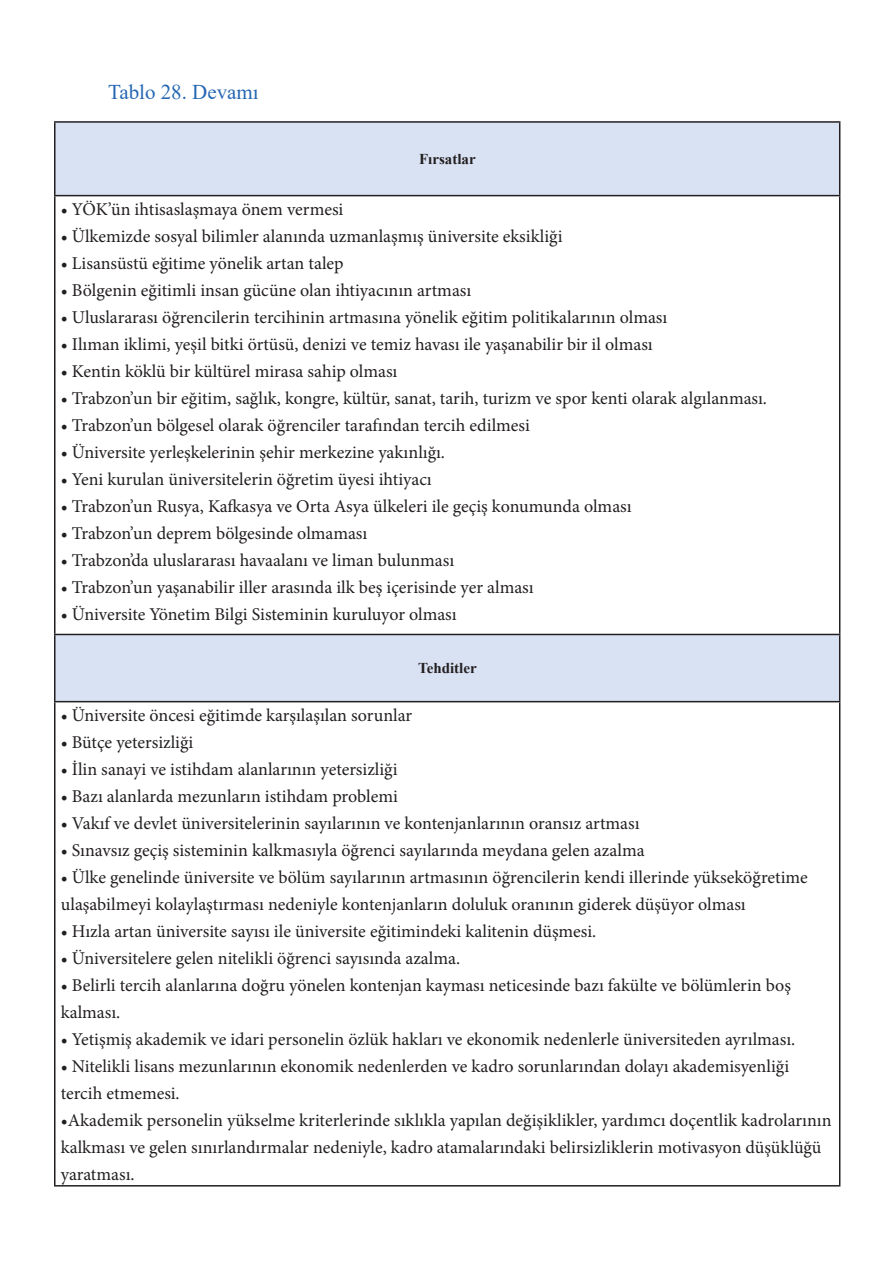
<style>
.page{position:relative;width:893px;height:1263px;background:#fff}
.page>*{position:absolute;margin:0;border:0;box-sizing:border-box;transform-origin:0 0}
.t1{font:21px "Times New Roman";color:#2567b3}
.t2{font:18px/27px "Minion Pro";color:#231f20}
.t3{font:700 15px "Times New Roman";color:#231f20}
</style>
<div class="page">
<svg style="left:56px;top:123px;width:783px;height:578px"></svg>
<hr style="left:54px;top:196px;width:2px;height:438px;background:#231f20">
<hr style="left:839px;top:196px;width:1px;height:438px;background:#231f20">
<hr style="left:54px;top:702px;width:2px;height:483px;background:#231f20">
<hr style="left:839px;top:702px;width:1px;height:483px;background:#231f20">
<hr style="left:54px;top:1185px;width:786px;height:1px;background:#231f20">
<hr style="left:54px;top:634px;width:786px;height:1px;background:#231f20">
<hr style="left:54px;top:635px;width:2px;height:66px;background:#231f20">
<hr style="left:839px;top:635px;width:1px;height:66px;background:#231f20">
<hr style="left:54px;top:701px;width:786px;height:1px;background:#231f20">
<hr style="left:54px;top:121px;width:786px;height:2px;background:#231f20">
<hr style="left:54px;top:123px;width:2px;height:72px;background:#231f20">
<hr style="left:839px;top:123px;width:1px;height:72px;background:#231f20">
<hr style="left:54px;top:195px;width:786px;height:1px;background:#231f20">
<p class="t1" style="left:108px;top:77px;width:152px">Tablo 28. Devamı</p>
<p class="t3" style="left:419px;top:148px;width:58px">Fırsatlar</p>
<p class="t2" style="left:61px;top:196px;width:284px">• YÖK’ün ihtisaslaşmaya önem vermesi</p>
<p class="t2" style="left:61px;top:223px;width:503px">• Ülkemizde sosyal bilimler alanında uzmanlaşmış üniversite eksikliği</p>
<p class="t2" style="left:61px;top:250px;width:284px">• Lisansüstü eğitime yönelik artan talep</p>
<p class="t2" style="left:61px;top:277px;width:412px">• Bölgenin eğitimli insan gücüne olan ihtiyacının artması</p>
<p class="t2" style="left:61px;top:304px;width:608px">• Uluslararası öğrencilerin tercihinin artmasına yönelik eğitim politikalarının olması</p>
<p class="t2" style="left:61px;top:331px;width:593px">• Ilıman iklimi, yeşil bitki örtüsü, denizi ve temiz havası ile yaşanabilir bir il olması</p>
<p class="t2" style="left:61px;top:358px;width:338px">• Kentin köklü bir kültürel mirasa sahip olması</p>
<p class="t2" style="left:61px;top:385px;width:708px">• Trabzon’un bir eğitim, sağlık, kongre, kültür, sanat, tarih, turizm ve spor kenti olarak algılanması.</p>
<p class="t2" style="left:61px;top:412px;width:471px">• Trabzon’un bölgesel olarak öğrenciler tarafından tercih edilmesi</p>
<p class="t2" style="left:61px;top:439px;width:386px">• Üniversite yerleşkelerinin şehir merkezine yakınlığı.</p>
<p class="t2" style="left:61px;top:466px;width:372px">• Yeni kurulan üniversitelerin öğretim üyesi ihtiyacı</p>
<p class="t2" style="left:61px;top:493px;width:572px">• Trabzon’un Rusya, Kafkasya ve Orta Asya ülkeleri ile geçiş konumunda olması</p>
<p class="t2" style="left:61px;top:520px;width:308px">• Trabzon’un deprem bölgesinde olmaması</p>
<p class="t2" style="left:61px;top:547px;width:395px">• Trabzon’da uluslararası havaalanı ve liman bulunması</p>
<p class="t2" style="left:61px;top:574px;width:474px">• Trabzon’un yaşanabilir iller arasında ilk beş içerisinde yer alması</p>
<p class="t2" style="left:61px;top:601px;width:397px">• Üniversite Yönetim Bilgi Sisteminin kuruluyor olması</p>
<p class="t3" style="left:418px;top:657px;width:60px">Tehditler</p>
<p class="t2" style="left:61px;top:701px;width:353px">• Üniversite öncesi eğitimde karşılaşılan sorunlar</p>
<p class="t2" style="left:61px;top:728px;width:134px">• Bütçe yetersizliği</p>
<p class="t2" style="left:61px;top:755px;width:338px">• İlin sanayi ve istihdam alanlarının yetersizliği</p>
<p class="t2" style="left:61px;top:782px;width:339px">• Bazı alanlarda mezunların istihdam problemi</p>
<p class="t2" style="left:61px;top:809px;width:580px">• Vakıf ve devlet üniversitelerinin sayılarının ve kontenjanlarının oransız artması</p>
<p class="t2" style="left:61px;top:836px;width:585px">• Sınavsız geçiş sisteminin kalkmasıyla öğrenci sayılarında meydana gelen azalma</p>
<p class="t2" style="left:61px;top:863px;width:749px">• Ülke genelinde üniversite ve bölüm sayılarının artmasının öğrencilerin kendi illerinde yükseköğretime ulaşabilmeyi kolaylaştırması nedeniyle kontenjanların doluluk oranının giderek düşüyor olması</p>
<p class="t2" style="left:61px;top:917px;width:537px">• Hızla artan üniversite sayısı ile üniversite eğitimindeki kalitenin düşmesi.</p>
<p class="t2" style="left:61px;top:944px;width:401px">• Üniversitelere gelen nitelikli öğrenci sayısında azalma.</p>
<p class="t2" style="left:61px;top:971px;width:732px">• Belirli tercih alanlarına doğru yönelen kontenjan kayması neticesinde bazı fakülte ve bölümlerin boş kalması.</p>
<p class="t2" style="left:61px;top:1025px;width:736px">• Yetişmiş akademik ve idari personelin özlük hakları ve ekonomik nedenlerle üniversiteden ayrılması.</p>
<p class="t2" style="left:61px;top:1052px;width:730px">• Nitelikli lisans mezunlarının ekonomik nedenlerden ve kadro sorunlarından dolayı akademisyenliği tercih etmemesi.</p>
<p class="t2" style="left:61px;top:1106px;width:772px">•Akademik personelin yükselme kriterlerinde sıklıkla yapılan değişiklikler, yardımcı doçentlik kadrolarının kalkması ve gelen sınırlandırmalar nedeniyle, kadro atamalarındaki belirsizliklerin motivasyon düşüklüğü yaratması.</p>
</div>
